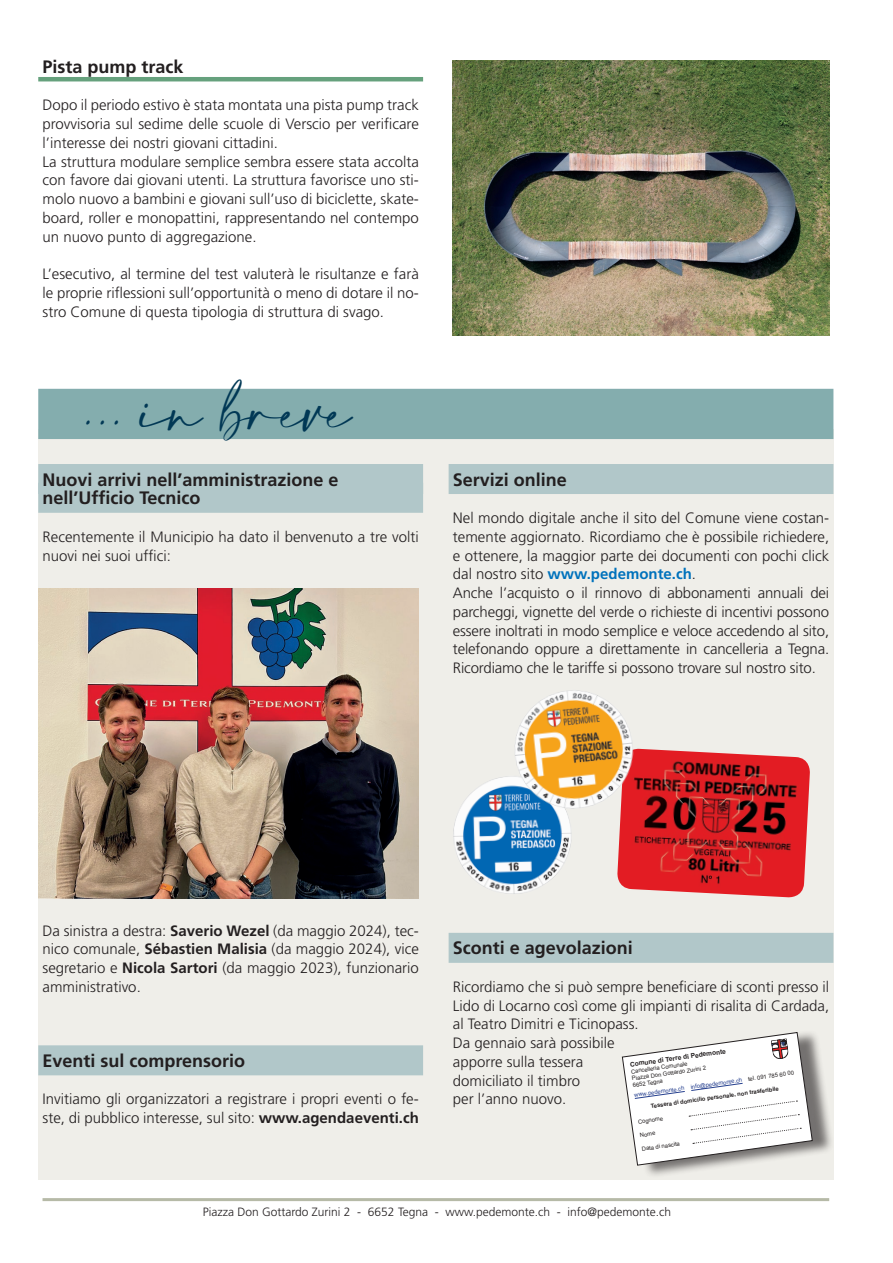
<style>
.page{position:relative;width:893px;height:1263px;background:#fff}
.page>*{position:absolute;margin:0;border:0;box-sizing:border-box;transform-origin:0 0}
.t1{font:46.5px "Amalfi Coast";color:#013855}
.t2{font:700 18px "Frutiger LT";color:#231f20}
.t3{font:300 15px/18.8px "Frutiger LT";color:#231f20;text-align:justify}
.t4{font:300 12px "Frutiger LT";color:#231f20}
.t5{font:700 6.6px "Arial";color:#231f20}
.t6{font:5.85px "Arial";color:#231f20}
.t7{font:5.85px "Arial";color:#253f8e}
.t8{font:700 5.85px "Arial";color:#231f20}
.s1{font-weight:700;color:#0072bc}
.s2{font-weight:700}
.s3{color:#231f20}
</style>
<div class="page">
<hr style="left:43px;top:1198px;width:786px;height:3px;background:#b6baa7">
<div style="left:38px;top:429px;width:796px;height:750px;background:#efeee9"></div>
<div style="left:38px;top:389px;width:795px;height:50px;background:#84adae"></div>
<div style="left:449px;top:464px;width:384px;height:30px;background:#b1c7c9"></div>
<div style="left:38px;top:1045px;width:385px;height:30px;background:#b1c7c9"></div>
<div style="left:38px;top:464px;width:385px;height:30px;background:#b1c7c9"></div>
<div style="left:38px;top:483px;width:385px;height:30px;background:#b1c7c9"></div>
<div style="left:449px;top:933px;width:384px;height:30px;background:#b1c7c9"></div>
<div style="left:628px;top:1030px;width:206px;height:148px;background:#231f20;opacity:.6"></div>
<svg style="left:622px;top:1032px;width:190px;height:133px"></svg>
<img style="left:38px;top:589px;width:381px;height:309px">
<img style="left:453px;top:60px;width:376px;height:275px">
<img style="left:453px;top:777px;width:119px;height:117px">
<img style="left:617px;top:749px;width:193px;height:149px">
<img style="left:506px;top:690px;width:143px;height:127px">
<hr style="left:38px;top:77px;width:385px;height:4px;background:#66a17d">
<p class="t2" style="left:43px;top:56px;width:143px">Pista pump track</p>
<p class="t3" style="left:43px;top:96px;width:378px">Dopo il periodo estivo è stata montata una pista pump track provvisoria sul sedime delle scuole di Verscio per verificare l’interesse dei nostri giovani cittadini.</p>
<p class="t3" style="left:43px;top:152px;width:378px">La struttura modulare semplice sembra essere stata accolta con favore dai giovani utenti. La struttura favorisce uno sti&shy;molo nuovo a bambini e giovani sull’uso di biciclette, skate&shy;board, roller e monopattini, rappresentando nel contempo un nuovo punto di aggregazione.</p>
<p class="t3" style="left:43px;top:265px;width:378px">L’esecutivo, al termine del test valuterà le risultanze e farà le proprie riflessioni sull’opportunità o meno di dotare il no&shy;stro Comune di questa tipologia di struttura di svago.</p>
<p class="t1" style="left:80px;top:386px;width:273px">... in breve</p>
<p class="t2" style="left:43px;top:469px;width:298px">Nuovi arrivi nell’amministrazione e</p>
<p class="t2" style="left:43px;top:487px;width:160px">nell’Ufficio Tecnico</p>
<p class="t3" style="left:43px;top:527px;width:378px">Recentemente il Municipio ha dato il benvenuto a tre volti nuovi nei suoi uffici:</p>
<p class="t2" style="left:453px;top:469px;width:116px">Servizi online</p>
<p class="t3" style="left:453px;top:509px;width:378px">Nel mondo digitale anche il sito del Comune viene costan&shy;temente aggiornato. Ricordiamo che è possibile richiedere, e ottenere, la maggior parte dei documenti con pochi click dal nostro sito <span class="s1">www.pedemonte.ch</span>.</p>
<p class="t3" style="left:453px;top:584px;width:378px">Anche l’acquisto o il rinnovo di abbonamenti annuali dei parcheggi, vignette del verde o richieste di incentivi possono essere inoltrati in modo semplice e veloce accedendo al sito, telefonando oppure a direttamente in cancelleria a Tegna.<br>Ricordiamo che le tariffe si possono trovare sul nostro sito.</p>
<p class="t3" style="left:43px;top:921px;width:378px">Da sinistra a destra: <span class="s2">Saverio Wezel</span> (da maggio 2024), tec&shy;nico comunale, <span class="s2">Sébastien Malisia</span> (da maggio 2024), vice segretario e <span class="s2">Nicola Sartori</span> (da maggio 2023), funzionario amministrativo.</p>
<p class="t2" style="left:43px;top:1050px;width:204px">Eventi sul comprensorio</p>
<p class="t3" style="left:43px;top:1090px;width:378px">Invitiamo gli organizzatori a registrare i propri eventi o fe&shy;ste, di pubblico interesse, sul sito: <span class="s2">www.agendaeventi.ch</span></p>
<p class="t2" style="left:453px;top:937px;width:182px">Sconti e agevolazioni</p>
<p class="t3" style="left:453px;top:977px;width:378px">Ricordiamo che si può sempre beneficiare di sconti presso il Lido di Locarno così come gli impianti di risalita di Cardada, al Teatro Dimitri e Ticinopass.</p>
<p class="t3" style="left:453px;top:1034px;width:163px">Da gennaio sarà possibile</p>
<p class="t3" style="left:453px;top:1052px;width:132px">apporre sulla tessera</p>
<p class="t3" style="left:453px;top:1071px;width:129px">domiciliato il timbro</p>
<p class="t3" style="left:453px;top:1090px;width:115px">per l’anno nuovo.</p>
<p class="t5" style="left:629px;top:1060px;width:98px;rotate:-8deg">Comune di Terre di Pedemonte</p>
<p class="t6" style="left:630px;top:1068px;width:58px;rotate:-8deg">Cancelleria Comunale</p>
<p class="t6" style="left:631px;top:1074px;width:76px;rotate:-8deg">Piazza Don Gottardo Zurini 2</p>
<p class="t6" style="left:632px;top:1081px;width:32px;rotate:-8deg">6652 Tegna</p>
<p class="t6" style="left:638px;top:1118px;width:27px;rotate:-8deg">Cognome</p>
<p class="t6" style="left:639px;top:1131px;width:17px;rotate:-8deg">Nome</p>
<p class="t6" style="left:641px;top:1145px;width:40px;rotate:-8deg">Data di nascita</p>
<p class="t7" style="left:634px;top:1091px;width:163px;rotate:-8deg">www.pedemonte.ch info@pedemonte.ch <span class="s3">tel. 091 785 60 00</span></p>
<p class="t8" style="left:650px;top:1102px;width:131px;rotate:-8deg">Tessera di domicilio personale, non trasferibile</p>
<p class="t4" style="left:203px;top:1205px;width:470px">Piazza Don Gottardo Zurini 2 - 6652 Tegna - www.pedemonte.ch - info@pedemonte.ch</p>
</div>
